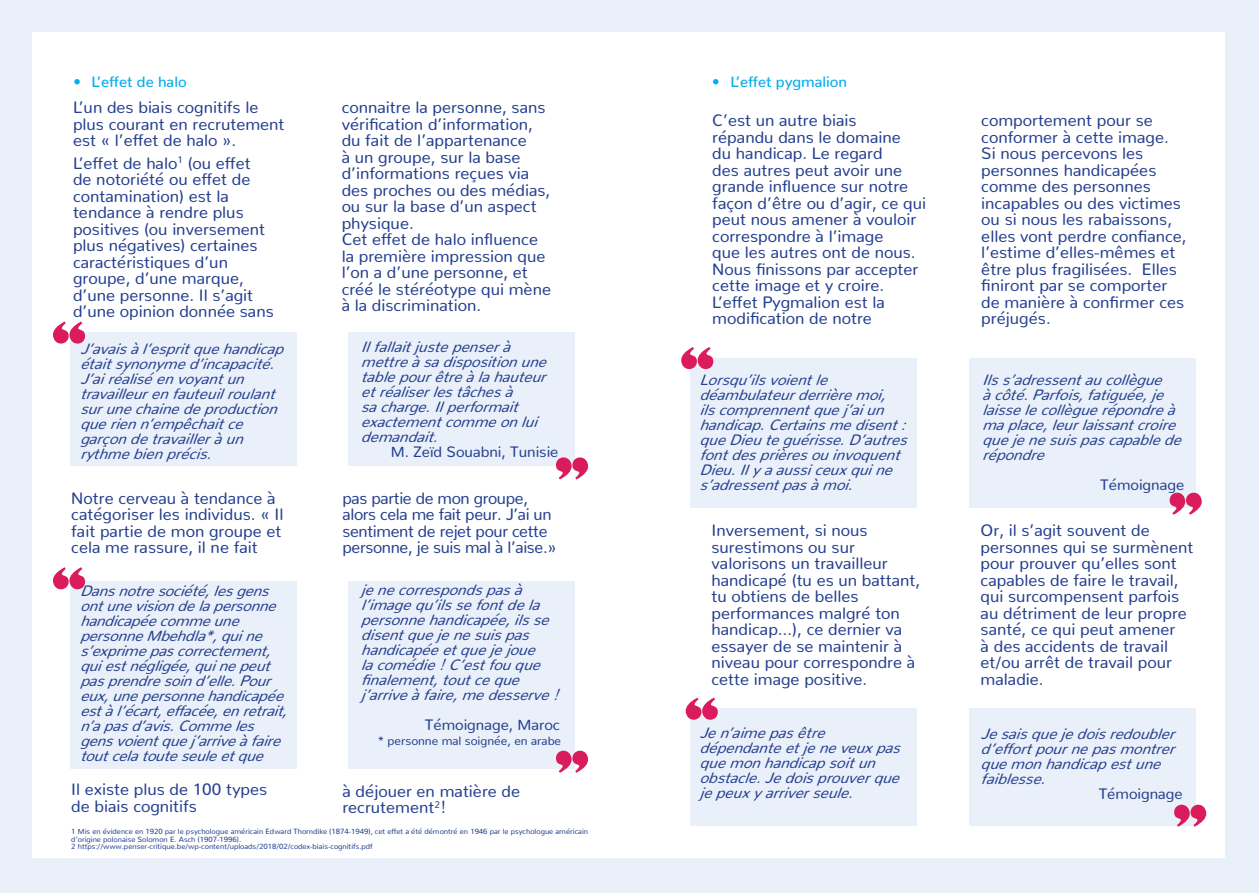
<style>
.page{position:relative;width:1259px;height:893px;background:#eaf0f9}
.page>*{position:absolute;margin:0;border:0;box-sizing:border-box;transform-origin:0 0}
.t1{font:16.5px/16.5px "Nunito";color:#25408f}
.t2{font:16.5px/16.5px "Nunito";letter-spacing:-.02em;color:#25408f}
.t3{font:italic 15px/15px "Nunito";color:#25408f}
.t4{font:15px "Nunito";color:#25408f}
.t5{font:500 15px "Nunito";color:#00aeef}
.t6{font:12px "Nunito";color:#25408f}
.t7{font:7.5px/7.5px "Nunito";color:#25408f}
</style>
<div class="page">
<div style="left:32px;top:32px;width:1192px;height:826px;background:#fff"></div>
<div style="left:70px;top:332px;width:226px;height:134px;background:#eaf0f9"></div>
<div style="left:348px;top:332px;width:227px;height:134px;background:#eaf0f9"></div>
<div style="left:70px;top:581px;width:226px;height:188px;background:#eaf0f9"></div>
<div style="left:348px;top:581px;width:227px;height:188px;background:#eaf0f9"></div>
<div style="left:690px;top:358px;width:227px;height:149px;background:#eaf0f9"></div>
<div style="left:968px;top:358px;width:227px;height:149px;background:#eaf0f9"></div>
<div style="left:690px;top:709px;width:227px;height:117px;background:#eaf0f9"></div>
<div style="left:968px;top:709px;width:227px;height:117px;background:#eaf0f9"></div>
<svg style="left:53px;top:321px;width:32px;height:23px"></svg>
<svg style="left:556px;top:457px;width:32px;height:22px"></svg>
<svg style="left:53px;top:567px;width:32px;height:22px"></svg>
<svg style="left:556px;top:751px;width:32px;height:22px"></svg>
<svg style="left:681px;top:347px;width:32px;height:22px"></svg>
<svg style="left:1169px;top:493px;width:32px;height:22px"></svg>
<svg style="left:685px;top:698px;width:33px;height:22px"></svg>
<svg style="left:1174px;top:805px;width:32px;height:22px"></svg>
<p class="t5" style="left:73px;top:68px;width:115px">• L’effet de halo</p>
<h2 class="t1" style="left:73px;top:97px;width:213px">L’un des biais cognitifs le plus courant en recrutement est « l’effet de halo ».</h2>
<h2 class="t1" style="left:73px;top:153px;width:202px">L’effet de halo<sup>1</sup> (ou effet<br>de notoriété ou effet de contamination) est la tendance à rendre plus positives (ou inversement plus négatives) certaines caractéristiques d’un groupe, d’une marque, d’une personne. Il s’agit d’une opinion donnée sans</h2>
<h2 class="t1" style="left:342px;top:97px;width:211px">connaitre la personne, sans vérification d’information, du fait de l’appartenance<br>à un groupe, sur la base d’informations reçues via des proches ou des médias, ou sur la base d’un aspect physique.<br>Cet effet de halo influence la première impression que l’on a d’une personne, et créé le stéréotype qui mène à la discrimination.</h2>
<h2 class="t3" style="left:80px;top:340px;width:213px">J’avaisàl’espritquehandicap étaitsynonymed’incapacité.<br>J’airéaliséenvoyantun travailleurenfauteuilroulant surunechainedeproduction querienn’empêchaitce garçondetravailleràun rythmebienprécis.</h2>
<h2 class="t3" style="left:361px;top:337px;width:159px">Ilfallaitjustepenserà</h2>
<h2 class="t3" style="left:361px;top:352px;width:195px">mettreàsadispositionune</h2>
<h2 class="t3" style="left:361px;top:367px;width:194px">tablepourêtreàlahauteur</h2>
<h2 class="t3" style="left:361px;top:382px;width:161px">etréaliserlestâchesà</h2>
<h2 class="t3" style="left:361px;top:397px;width:166px">sacharge.Ilperformait</h2>
<h2 class="t3" style="left:361px;top:412px;width:186px">exactementcommeonlui</h2>
<h2 class="t3" style="left:361px;top:427px;width:86px">demandait.</h2>
<h2 class="t4" style="left:391px;top:439px;width:169px">M. Zeïd Souabni, Tunisie</h2>
<h2 class="t1" style="left:71px;top:488px;width:214px">Notre cerveau à tendance à catégoriser les individus. « Il fait partie de mon groupe et cela me rassure, il ne fait</h2>
<h2 class="t2" style="left:342px;top:488px;width:216px">pas partie de mon groupe, alors cela me fait peur. J’ai un sentiment de rejet pour cette personne, je suis mal à l’aise.»</h2>
<h2 class="t3" style="left:80px;top:582px;width:216px">Dansnotresociété,lesgens ontunevisiondelapersonne handicapéecommeune personneMbehdla*,quine s’exprimepascorrectement, quiestnégligée,quinepeut pasprendresoind’elle.Pour eux,unepersonnehandicapée est à l’écart, effacée, en retrait, n’apasd’avis.Commeles gensvoientquej’arriveàfaire toutcelatouteseuleetque</h2>
<h2 class="t3" style="left:361px;top:581px;width:207px">jenecorrespondspasà l’imagequ’ilssefontdela personnehandicapée,ilsse disentquejenesuispas handicapéeetquejejoue lacomédie!C’estfouque finalement, tout ce que j’arriveàfaire,medesserve!</h2>
<h2 class="t4" style="left:425px;top:712px;width:137px">Témoignage, Maroc</h2>
<h2 class="t6" style="left:378px;top:731px;width:185px">* personne mal soignée, en arabe</h2>
<h2 class="t1" style="left:71px;top:780px;width:197px">Il existe plus de 100 types de biais cognitifs</h2>
<h2 class="t1" style="left:342px;top:781px;width:179px">à déjouer en matière de recrutement<sup>2</sup>!</h2>
<h2 class="t7" style="left:71px;top:827px;width:518px">1 Mis en évidence en 1920 par le psychologue américain Edward Thorndike (1874-1949), cet effet a été démontré en 1946 par le psychologue américain d’origine polonaise Solomon E. Asch (1907-1996).<br>2 https://www.penser-critique.be/wp-content/uploads/2018/02/codex-biais-cognitifs.pdf</h2>
<p class="t5" style="left:712px;top:68px;width:136px">• L’effet pygmalion</p>
<h2 class="t1" style="left:712px;top:111px;width:215px">C’est un autre biais<br>répandu dans le domaine<br>du handicap. Le regard<br>des autres peut avoir une grande influence sur notre façon d’être ou d’agir, ce qui peut nous amener à vouloir correspondre à l’image<br>que les autres ont de nous.<br>Nous finissons par accepter cette image et y croire.<br>L’effet Pygmalion est la modification de notre</h2>
<h2 class="t1" style="left:981px;top:111px;width:207px">comportement pour se conformer à cette image.<br>Si nous percevons les personnes handicapées comme des personnes incapables ou des victimes ou si nous les rabaissons, elles vont perdre confiance, l’estime d’elles-mêmes et être plus fragilisées. Elles finiront par se comporter de manière à confirmer ces préjugés.</h2>
<h2 class="t3" style="left:699px;top:371px;width:217px">Lorsqu’ilsvoientle déambulateurderrièremoi, ilscomprennentquej’aiun handicap.Certainsmedisent: queDieuteguérisse.D’autres fontdesprièresouinvoquent<br>Dieu.Ilyaaussiceuxquine s’adressentpasàmoi.</h2>
<h2 class="t3" style="left:982px;top:371px;width:208px">Ilss’adressentaucollègue àcôté.Parfois,fatiguée,je laisselecollèguerépondreà maplace,leurlaissantcroire quejenesuispascapablede répondre</h2>
<h2 class="t4" style="left:1100px;top:472px;width:86px">Témoignage</h2>
<h2 class="t1" style="left:711px;top:521px;width:210px">Inversement, si nous surestimons ou sur valorisons un travailleur handicapé (tu es un battant, tu obtiens de belles performances malgré ton handicap…), ce dernier va essayer de se maintenir à niveau pour correspondre à cette image positive.</h2>
<h2 class="t1" style="left:980px;top:521px;width:214px">Or, il s’agit souvent de personnes qui se surmènent pour prouver qu’elles sont capables de faire le travail, qui surcompensent parfois au détriment de leur propre santé, ce qui peut amener<br>à des accidents de travail et/ou arrêt de travail pour maladie.</h2>
<h2 class="t3" style="left:699px;top:724px;width:210px">Jen’aimepasêtre dépendanteetjeneveuxpas quemonhandicapsoitun obstacle.Jedoisprouverque jepeuxyarriverseule.</h2>
<h2 class="t3" style="left:980px;top:725px;width:203px">Jesaisquejedoisredoubler</h2>
<h2 class="t3" style="left:980px;top:740px;width:203px">d’effort pour ne pas montrer</h2>
<h2 class="t3" style="left:980px;top:755px;width:189px">quemonhandicapestune</h2>
<h2 class="t3" style="left:980px;top:770px;width:74px">faiblesse.</h2>
<h2 class="t4" style="left:1098px;top:781px;width:86px">Témoignage</h2>
</div>
